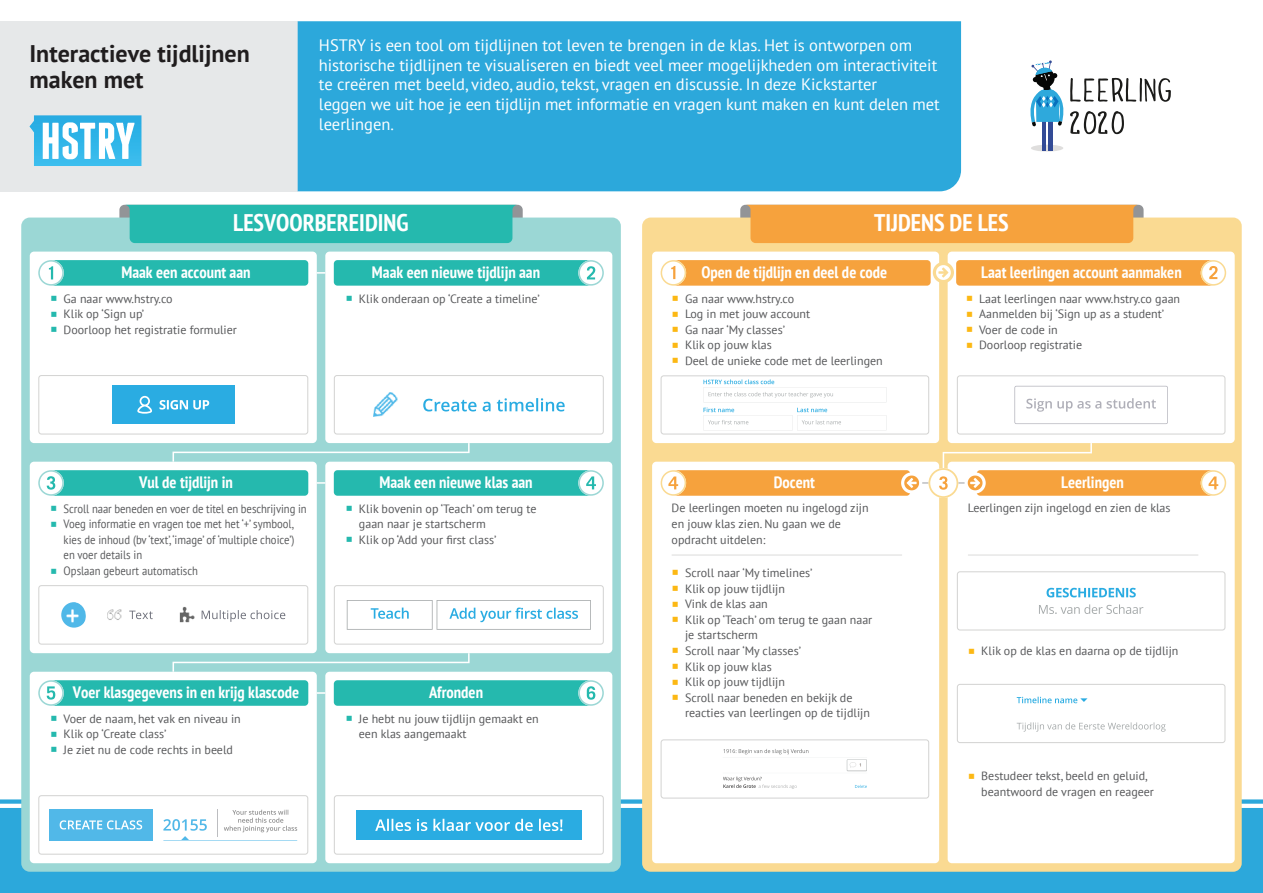
<style>
.page{position:relative;width:1263px;height:893px;background:#fff}
.page>*{position:absolute;margin:0;border:0;box-sizing:border-box;transform-origin:0 0}
.t1{font:700 24px/25.5px "PT Sans";color:#201d1e}
.t2{font:700 condensed 24px "PT Sans";color:#fff}
.t3{font:16.5px/19.8px "PT Sans";color:#fff}
.t4{font:700 condensed 16.5px "PT Sans";color:#fff}
.t5{font:12px/15.6px "PT Sans";color:#57585a}
.t6{font:12px/15.6px "PT Sans";color:#57585a;scale:.89 1}
</style>
<div class="page">
<div style="left:0;top:799px;width:1263px;height:94px;background:#2ca8db"></div>
<div style="left:0;top:21px;width:298px;height:170px;background:#e6e8e9"></div>
<div style="left:298px;top:21px;width:663px;height:170px;background:#2ca8db"></div>
<div style="left:21px;top:218px;width:600px;height:654px;background:#9bd7d5;border-radius:9px"></div>
<div style="left:119px;top:205px;width:404px;height:38px;background:#25b9ae"></div>
<svg style="left:317px;top:692px;width:8px;height:2px"></svg>
<svg style="left:317px;top:272px;width:8px;height:2px"></svg>
<svg style="left:173px;top:443px;width:297px;height:229px"></svg>
<div style="left:30px;top:252px;width:287px;height:191px;background:#fff;border-radius:4px"></div>
<div style="left:325px;top:252px;width:287px;height:191px;background:#fff;border-radius:4px"></div>
<div style="left:30px;top:672px;width:287px;height:191px;background:#fff;border-radius:4px"></div>
<div style="left:325px;top:672px;width:287px;height:191px;background:#fff;border-radius:4px"></div>
<div style="left:30px;top:462px;width:287px;height:191px;background:#fff;border-radius:4px"></div>
<div style="left:325px;top:462px;width:287px;height:191px;background:#fff;border-radius:4px"></div>
<svg style="left:334px;top:260px;width:270px;height:26px;background:#37beb4"></svg>
<svg style="left:334px;top:470px;width:270px;height:26px;background:#37beb4"></svg>
<svg style="left:334px;top:680px;width:270px;height:26px;background:#37beb4"></svg>
<svg style="left:38px;top:470px;width:270px;height:26px;background:#37beb4"></svg>
<svg style="left:38px;top:680px;width:270px;height:26px;background:#37beb4"></svg>
<svg style="left:38px;top:260px;width:270px;height:26px;background:#38bfb5"></svg>
<div style="left:642px;top:218px;width:600px;height:654px;background:#fada92;border-radius:9px"></div>
<div style="left:740px;top:205px;width:403px;height:38px;background:#f6a23d"></div>
<div style="left:652px;top:462px;width:287px;height:401px;background:#fff;border-radius:4px"></div>
<div style="left:948px;top:462px;width:287px;height:401px;background:#fff;border-radius:4px"></div>
<div style="left:948px;top:252px;width:287px;height:191px;background:#fff;border-radius:4px"></div>
<div style="left:652px;top:252px;width:287px;height:191px;background:#fff;border-radius:4px"></div>
<hr style="left:784px;top:482px;width:315px;height:2px;background:#bcbdc0">
<div style="left:901px;top:472px;width:21px;height:22px;background:#fff;border-radius:50%"></div>
<svg style="left:661px;top:470px;width:258px;height:26px;background:#f7ad54"></svg>
<svg style="left:661px;top:260px;width:565px;height:26px;background:#f6ad53"></svg>
<svg style="left:928px;top:443px;width:298px;height:55px"></svg>
<svg style="left:1031px;top:145px;width:32px;height:7px"></svg>
<hr style="left:1042px;top:120px;width:4px;height:30px;background:#334b96">
<div style="left:1048px;top:120px;width:5px;height:30px;background:#334b96"></div>
<svg style="left:1030px;top:60px;width:141px;height:74px"></svg>
<svg style="left:334px;top:795px;width:270px;height:60px"></svg>
<svg style="left:38px;top:795px;width:270px;height:60px"></svg>
<svg style="left:334px;top:585px;width:270px;height:60px"></svg>
<svg style="left:38px;top:375px;width:270px;height:60px"></svg>
<svg style="left:38px;top:585px;width:270px;height:60px"></svg>
<hr style="left:672px;top:555px;width:230px;height:1px;background:#d5d5d4">
<hr style="left:968px;top:555px;width:230px;height:1px;background:#d5d5d4">
<svg style="left:660px;top:375px;width:269px;height:60px"></svg>
<svg style="left:957px;top:571px;width:268px;height:59px"></svg>
<svg style="left:660px;top:739px;width:269px;height:60px"></svg>
<svg style="left:957px;top:684px;width:268px;height:59px"></svg>
<svg style="left:334px;top:375px;width:270px;height:60px"></svg>
<img style="left:30px;top:115px;width:111px;height:51px">
<svg style="left:957px;top:375px;width:268px;height:60px"></svg>
<h1 class="t1" style="left:29px;top:41px;width:222px">Interactieve tijdlijnen maken met</h1>
<p class="t3" style="left:319px;top:35px;width:622px">HSTRY is een tool om tijdlijnen tot leven te brengen in de klas. Het is ontworpen om historische tijdlijnen te visualiseren en biedt veel meer mogelijkheden om interactiviteit te creëren met beeld, video, audio, tekst, vragen en discussie. In deze Kickstarter<br>leggen we uit hoe je een tijdlijn met informatie en vragen kunt maken en kunt delen met leerlingen.</p>
<h1 class="t2" style="left:233px;top:206px;width:177px">LESVOORBEREIDING</h1>
<h2 class="t4" style="left:121px;top:261px;width:131px">Maak een account aan</h2>
<h2 class="t4" style="left:372px;top:261px;width:170px">Maak een nieuwe tijdlijn aan</h2>
<h1 class="t2" style="left:874px;top:206px;width:136px">TIJDENS DE LES</h1>
<h2 class="t4" style="left:701px;top:261px;width:187px">Open de tijdlijn en deel de code</h2>
<h2 class="t4" style="left:981px;top:261px;width:202px">Laat leerlingen account aanmaken</h2>
<p class="t5" style="left:64px;top:290px;width:175px">Ga naar www.hstry.co<br>Klik op ‘Sign up’<br>Doorloop het registratie formulier</p>
<p class="t5" style="left:359px;top:290px;width:182px">Klik onderaan op ‘Create a timeline’</p>
<p class="t5" style="left:685px;top:290px;width:199px">Ga naar www.hstry.co<br>Log in met jouw account<br>Ga naar ‘My classes’<br>Klik op jouw klas<br>Deel de unieke code met de leerlingen</p>
<p class="t5" style="left:979px;top:290px;width:203px">Laat leerlingen naar www.hstry.co gaan<br>Aanmelden bij ‘Sign up as a student’<br>Voer de code in<br>Doorloop registratie</p>
<h2 class="t4" style="left:139px;top:471px;width:95px">Vul de tijdlijn in</h2>
<h2 class="t4" style="left:379px;top:471px;width:155px">Maak een nieuwe klas aan</h2>
<h2 class="t4" style="left:774px;top:471px;width:43px">Docent</h2>
<h2 class="t4" style="left:1061px;top:471px;width:64px">Leerlingen</h2>
<p class="t6" style="left:64px;top:500px;width:275px">Scroll naar beneden en voer de titel en beschrijving in Voeg informatie en vragen toe met het ‘+’ symbool, kies de inhoud (bv ‘text’, ‘image’ of ‘multiple choice’) en voer details in<br>Opslaan gebeurt automatisch</p>
<p class="t5" style="left:359px;top:500px;width:179px">Klik bovenin op ‘Teach’ om terug te gaan naar je startscherm<br>Klik op ‘Add your first class’</p>
<h2 class="t4" style="left:73px;top:681px;width:228px">Voer klasgegevens in en krijg klascode</h2>
<h2 class="t4" style="left:429px;top:681px;width:56px">Afronden</h2>
<p class="t5" style="left:64px;top:710px;width:179px">Voer de naam, het vak en niveau in<br>Klik op ‘Create class’<br>Je ziet nu de code rechts in beeld</p>
<p class="t5" style="left:359px;top:710px;width:181px">Je hebt nu jouw tijdlijn gemaakt en een klas aangemaakt</p>
<p class="t5" style="left:672px;top:500px;width:199px">De leerlingen moeten nu ingelogd zijn en jouw klas zien. Nu gaan we de opdracht uitdelen:</p>
<p class="t5" style="left:968px;top:500px;width:204px">Leerlingen zijn ingelogd en zien de klas</p>
<p class="t5" style="left:685px;top:565px;width:189px">Scroll naar ‘My timelines’<br>Klik op jouw tijdlijn<br>Vink de klas aan<br>Klik op ‘Teach’ om terug te gaan naar je startscherm<br>Scroll naar ‘My classes’<br>Klik op jouw klas<br>Klik op jouw tijdlijn<br>Scroll naar beneden en bekijk de reacties van leerlingen op de tijdlijn</p>
<p class="t5" style="left:981px;top:643px;width:199px">Klik op de klas en daarna op de tijdlijn</p>
<p class="t5" style="left:981px;top:768px;width:174px">Bestudeer tekst, beeld en geluid, beantwoord de vragen en reageer</p>
</div>
